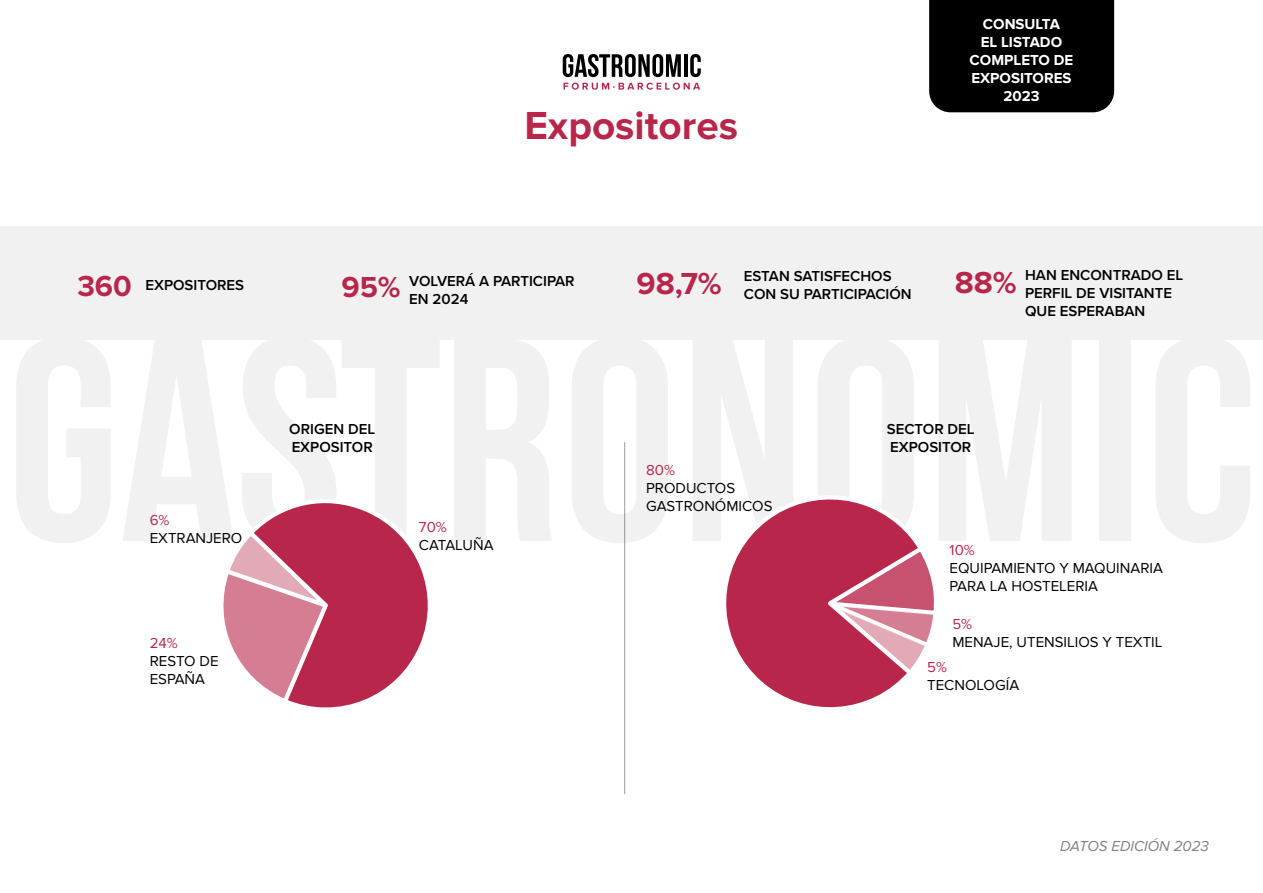
<style>
.page{position:relative;width:1263px;height:893px;background:#fff}
.page>*{position:absolute;margin:0;border:0;box-sizing:border-box;transform-origin:0 0}
.t1{font:700 40.5px "Proxima Nova";color:#b8274b}
.t2{font:700 31.5px "Proxima Nova";color:#b8274b}
.t3{font:700 30px "Proxima Nova";color:#b8274b}
.t4{font:600 15px/18px "Proxima Nova";color:#000}
.t5{font:15px/18px "Proxima Nova";color:#000}
.t6{font:700 15px/18px "Proxima Nova";color:#fff;text-align:center}
.t7{font:italic 15px "Proxima Nova";color:#808285}
.s1{color:#b8274b}
</style>
<div class="page">
<svg style="left:563px;top:54px;width:118px;height:23px"></svg>
<hr style="left:684px;top:54px;width:3px;height:23px;background:#000">
<svg style="left:690px;top:54px;width:11px;height:23px"></svg>
<svg style="left:563px;top:83px;width:137px;height:7px"></svg>
<svg style="left:16px;top:340px;width:95px;height:203px"></svg>
<svg style="left:454px;top:340px;width:98px;height:201px"></svg>
<svg style="left:572px;top:340px;width:96px;height:203px"></svg>
<svg style="left:693px;top:340px;width:100px;height:201px"></svg>
<div style="left:1099px;top:339px;width:32px;height:202px;background:#f1f1f2"></div>
<svg style="left:1156px;top:340px;width:94px;height:203px"></svg>
<svg style="left:818px;top:340px;width:253px;height:300px"></svg>
<svg style="left:710px;top:484px;width:217px;height:224px"></svg>
<div style="left:0;top:226px;width:1263px;height:114px;background:#f1f1f2"></div>
<svg style="left:123px;top:340px;width:316px;height:368px"></svg>
<div style="left:929px;top:0;width:185px;height:112px;background:#000"></div>
<hr style="left:624px;top:442px;width:1px;height:352px;background:#000">
<p class="t1" style="left:524px;top:102px;width:215px">Expositores</p>
<p class="t6" style="left:969px;top:16px;width:105px">CONSULTA<br>EL LISTADO<br>COMPLETO DE<br>EXPOSITORES<br>2023</p>
<p class="t4" style="left:744px;top:267px;width:169px">ESTAN SATISFECHOS<br>CON SU PARTICIPACIÓN</p>
<p class="t4" style="left:1025px;top:266px;width:160px">HAN ENCONTRADO EL<br>PERFIL DE VISITANTE<br>QUE ESPERABAN</p>
<p class="t4" style="left:145px;top:275px;width:100px">EXPOSITORES</p>
<p class="t4" style="left:409px;top:271px;width:167px">VOLVERÁ A PARTICIPAR<br>EN 2024</p>
<p class="t2" style="left:955px;top:265px;width:64px">88%</p>
<p class="t3" style="left:77px;top:268px;width:56px">360</p>
<p class="t3" style="left:341px;top:270px;width:61px">95%</p>
<p class="t2" style="left:637px;top:266px;width:87px">98,7%</p>
<p class="t4" style="left:289px;top:419px;width:87px">ORIGEN DEL<br>EXPOSITOR</p>
<p class="t4" style="left:887px;top:419px;width:89px">SECTOR DEL<br>EXPOSITOR</p>
<p class="t5" style="left:150px;top:512px;width:94px"><span class="s1">6%<br></span>EXTRANJERO</p>
<p class="t5" style="left:150px;top:634px;width:70px"><span class="s1">24%<br></span>RESTO DE<br>ESPAÑA</p>
<p class="t5" style="left:419px;top:518px;width:76px"><span class="s1">70%<br></span>CATALUÑA</p>
<p class="t5" style="left:646px;top:461px;width:128px"><span class="s1">80%<br></span>PRODUCTOS<br>GASTRONÓMICOS</p>
<p class="t5" style="left:949px;top:541px;width:215px"><span class="s1">10%<br></span>EQUIPAMIENTO Y MAQUINARIA<br>PARA LA HOSTELERIA</p>
<p class="t5" style="left:952px;top:615px;width:212px"><span class="s1">5%<br></span>MENAJE, UTENSILIOS Y TEXTIL</p>
<p class="t5" style="left:927px;top:658px;width:94px"><span class="s1">5%<br></span>TECNOLOGÍA</p>
<p class="t7" style="left:1060px;top:837px;width:150px">DATOS EDICIÓN 2023</p>
</div>
